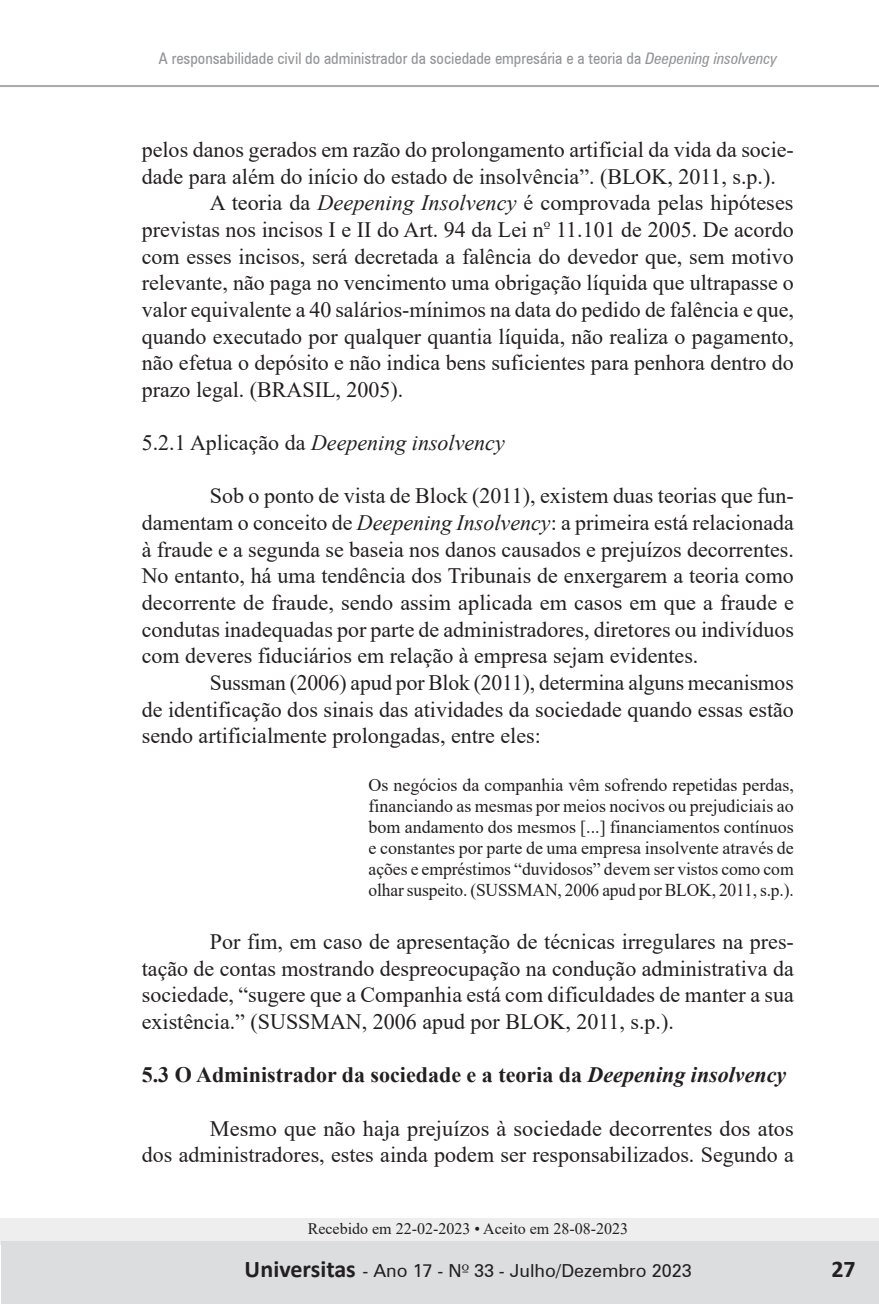
<style>
.page{position:relative;width:879px;height:1304px;background:#fff}
.page>*{position:absolute;margin:0;border:0;box-sizing:border-box;transform-origin:0 0}
.t1{font:700 24px "Calibri";color:#231f20}
.t2{font:22px/26.6px "Times New Roman";color:#231f20;text-align:justify}
.t3{font:700 22px "Times New Roman";color:#231f20}
.t4{font:italic 22px "Times New Roman";color:#231f20}
.t5{font:18px/21px "Times New Roman";letter-spacing:-.01em;color:#231f20;text-align:justify}
.t6{font:18px "Zurich BT";color:#231f20}
.t7{font:condensed 16px "Zurich BT";color:#939598}
.t8{font:16px "Times New Roman";color:#231f20}
.s1{font-style:italic}
.s2{font-style:normal}
.s3{font-family:"Zurich BT";font-weight:400;font-size:18px}
.s4{font-family:"Zapf Humanist 601 BT"}
</style>
<div class="page">
<div style="left:0;top:1218px;width:879px;height:27px;background:#eeeeef"></div>
<div style="left:1px;top:1242px;width:878px;height:62px;background:#dcdddf"></div>
<hr style="left:0;top:85px;width:879px;height:2px;background:#a8a9ad">
<p class="t7" style="left:158px;top:48px;width:620px">A responsabilidade civil do administrador da sociedade empresária e a teoria da <span class="s1">Deepening insolvency</span></p>
<p class="t2" style="left:142px;top:136px;width:653px">pelos danos gerados em razão do prolongamento artificial da vida da socie-</p>
<p class="t2" style="left:142px;top:162px;width:635px">dade para além do início do estado de insolvência”. (BLOK, 2011, s.p.).</p>
<p class="t2" style="left:210px;top:189px;width:585px">A teoria da <span class="s1">Deepening Insolvency</span> é comprovada pelas hipóteses</p>
<p class="t2" style="left:142px;top:216px;width:654px">previstas nos incisos I e II do Art. 94 da Lei n<sup>º</sup> 11.101 de 2005. De acordo</p>
<p class="t2" style="left:142px;top:242px;width:653px">com esses incisos, será decretada a falência do devedor que, sem motivo</p>
<p class="t2" style="left:142px;top:269px;width:653px">relevante, não paga no vencimento uma obrigação líquida que ultrapasse o</p>
<p class="t2" style="left:142px;top:296px;width:653px">valor equivalente a 40 salários-mínimos na data do pedido de falência e que,</p>
<p class="t2" style="left:142px;top:322px;width:654px">quando executado por qualquer quantia líquida, não realiza o pagamento,</p>
<p class="t2" style="left:142px;top:349px;width:653px">não efetua o depósito e não indica bens suficientes para penhora dentro do</p>
<p class="t2" style="left:142px;top:375px;width:263px">prazo legal. (BRASIL, 2005).</p>
<p class="t4" style="left:142px;top:428px;width:364px"><span class="s2">5.2.1 Aplicação da</span> Deepening insolvency</p>
<p class="t2" style="left:142px;top:482px;width:654px;text-indent:68px">Sob o ponto de vista de Block (2011), existem duas teorias que fun&shy;damentam o conceito de <span class="s1">Deepening Insolvency</span>: a primeira está relacionada à fraude e a segunda se baseia nos danos causados e prejuízos decorrentes.<br>No entanto, há uma tendência dos Tribunais de enxergarem a teoria como decorrente de fraude, sendo assim aplicada em casos em que a fraude e condutas inadequadas por parte de administradores, diretores ou indivíduos com deveres fiduciários em relação à empresa sejam evidentes.</p>
<p class="t2" style="left:142px;top:669px;width:653px;text-indent:68px">Sussman (2006) apud por Blok (2011), determina alguns mecanismos de identificação dos sinais das atividades da sociedade quando essas estão sendo artificialmente prolongadas, entre eles:</p>
<p class="t5" style="left:369px;top:774px;width:427px">Os negócios da companhia vêm sofrendo repetidas perdas, financiando as mesmas por meios nocivos ou prejudiciais ao bom andamento dos mesmos [...] financiamentos contínuos e constantes por parte de uma empresa insolvente através de ações e empréstimos “duvidosos” devem ser vistos como com olhar suspeito. (SUSSMAN, 2006 apud por BLOK, 2011, s.p.).</p>
<p class="t2" style="left:142px;top:928px;width:653px;text-indent:68px">Por fim, em caso de apresentação de técnicas irregulares na pres&shy;tação de contas mostrando despreocupação na condução administrativa da sociedade, “sugere que a Companhia está com dificuldades de manter a sua existência.” (SUSSMAN, 2006 apud por BLOK, 2011, s.p.).</p>
<p class="t3" style="left:142px;top:1059px;width:646px">5.3 O Administrador da sociedade e a teoria da <span class="s1">Deepening insolvency</span></p>
<p class="t2" style="left:142px;top:1114px;width:653px;text-align:right">Mesmo que não haja prejuízos à sociedade decorrentes dos atos<br>dos administradores, estes ainda podem ser responsabilizados. Segundo a</p>
<p class="t8" style="left:308px;top:1218px;width:322px">Recebido em 22-02-2023 • Aceito em 28-08-2023</p>
<p class="t6" style="left:474px;top:1260px;width:219px">33 - Julho/Dezembro 2023</p>
<p class="t1" style="left:832px;top:1252px;width:26px">27</p>
<p class="t1" style="left:244px;top:1252px;width:113px">UUniversitas</p>
<p class="t1" style="left:271px;top:1252px;width:163px">niversitas<span class="s3">- Ano 17</span></p>
<p class="t6" style="left:372px;top:1260px;width:311px">- Ano 2 - N<span class="s4">º</span> - Julho/Dezembro 20 9</p>
</div>
